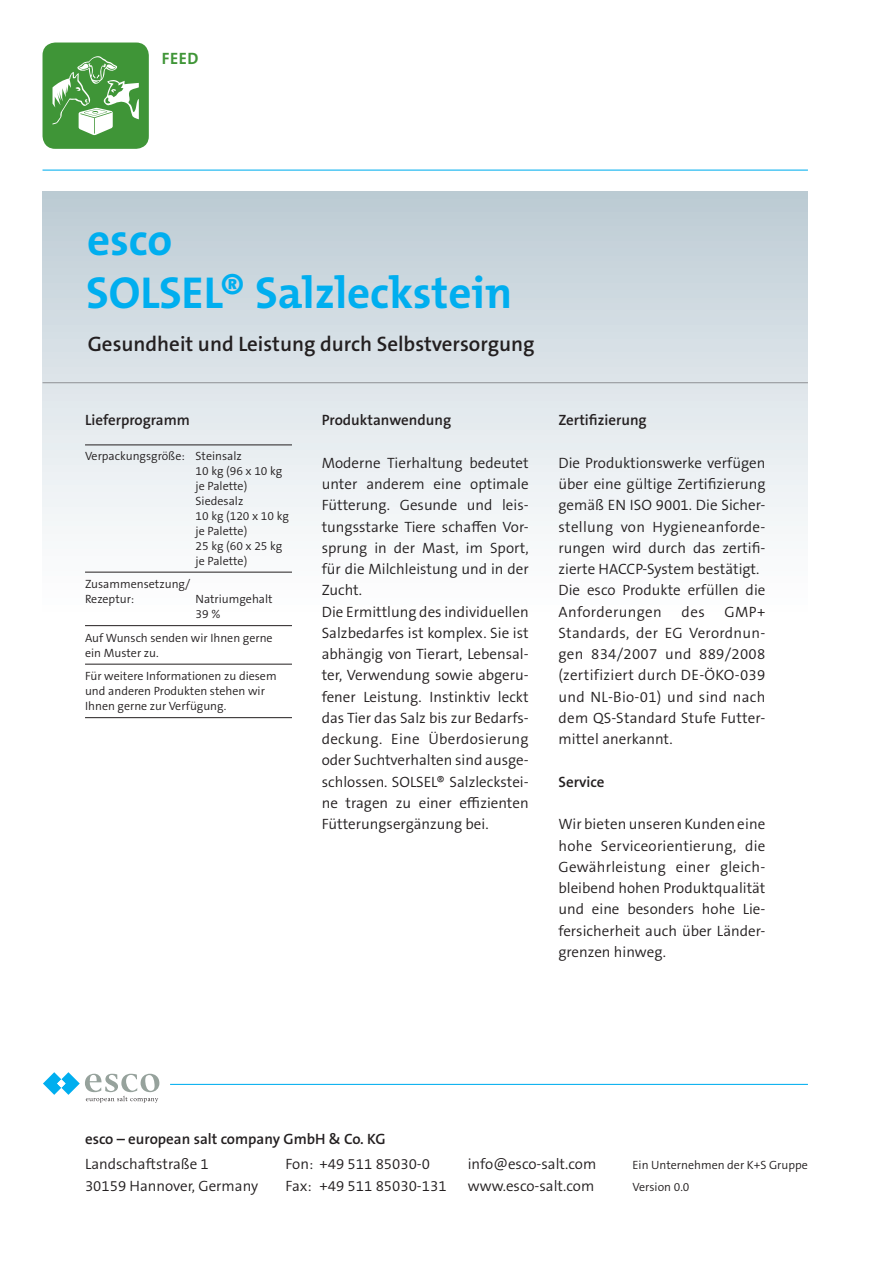
<style>
.page{position:relative;width:893px;height:1263px;background:#fff}
.page>*{position:absolute;margin:0;border:0;box-sizing:border-box;transform-origin:0 0}
.t1{font:700 45px/53.1px "The Mix B W7";color:#00aeef}
.t2{font:600 21px "The Sans B W6";color:#231f20}
.t3{font:700 16.5px "The Mix B W7";color:#3f9537}
.t4{font:300 15px/21.3px "The Sans B W4";color:#231f20}
.t5{font:600 15px "The Sans B W6";color:#231f20}
.t6{font:300 12px/15px "The Sans B W4";color:#231f20}
</style>
<div class="page">
<div style="left:43px;top:191px;width:765px;height:628px;background:linear-gradient(to bottom,#c6d2da,#fff)"></div>
<hr style="left:43px;top:170px;width:765px;height:1px;background:#00aeef">
<hr style="left:43px;top:382px;width:765px;height:1px;background:#939598">
<div style="left:43px;top:43px;width:106px;height:106px;background:#3f9537;border-radius:13px"></div>
<svg style="left:53px;top:56px;width:86px;height:79px"></svg>
<hr style="left:170px;top:1084px;width:638px;height:1px;background:#00aeef">
<hr style="left:85px;top:445px;width:207px;height:1px;background:#231f20">
<hr style="left:85px;top:572px;width:207px;height:1px;background:#231f20">
<hr style="left:85px;top:625px;width:207px;height:1px;background:#231f20">
<hr style="left:85px;top:664px;width:207px;height:1px;background:#231f20">
<hr style="left:85px;top:717px;width:207px;height:1px;background:#231f20">
<svg style="left:43px;top:1072px;width:116px;height:31px"></svg>
<p class="t3" style="left:162px;top:51px;width:38px">FEED</p>
<h1 class="t1" style="left:86px;top:217px;width:427px">esco<br>SOLSEL® Salzleckstein</h1>
<h2 class="t2" style="left:88px;top:335px;width:448px">Gesundheit und Leistung durch Selbstversorgung</h2>
<p class="t5" style="left:85px;top:414px;width:106px">Lieferprogramm</p>
<p class="t6" style="left:196px;top:449px;width:95px;text-indent:-111px">Verpackungsgröße: Steinsalz<br>10 kg (96 x 10 kg je Palette)<br>Siedesalz<br>10 kg (120 x 10 kg je Palette)<br>25 kg (60 x 25 kg je Palette)</p>
<p class="t6" style="left:85px;top:578px;width:107px">Zusammensetzung/<br>Rezeptur:</p>
<p class="t6" style="left:196px;top:593px;width:79px">Natriumgehalt<br>39 %</p>
<p class="t6" style="left:85px;top:631px;width:189px">Auf Wunsch senden wir Ihnen gerne ein Muster zu.</p>
<p class="t6" style="left:85px;top:670px;width:193px">Für weitere Informationen zu diesem und anderen Produkten stehen wir<br>Ihnen gerne zur Verfügung.</p>
<p class="t5" style="left:322px;top:414px;width:131px">Produktanwendung</p>
<p class="t4" style="left:322px;top:453px;width:208px">Moderne Tierhaltung bedeutet unter anderem eine optimale<br>Fütterung. Gesunde und leis&shy;tungsstarke Tiere schaffen Vor&shy;sprung in der Mast, im Sport, für die Milchleistung und in der<br>Zucht.<br>Die Ermittlung des individuellen<br>Salzbedarfes ist komplex. Sie ist abhängig von Tierart, Lebensal&shy;ter, Verwendung sowie abgeru&shy;fener Leistung. Instinktiv leckt das Tier das Salz bis zur Bedarfs&shy;deckung. Eine Überdosierung oder Suchtverhalten sind ausge&shy;schlossen. SOLSEL® Salzleckstei&shy;ne tragen zu einer effizienten<br>Fütterungsergänzung bei.</p>
<p class="t5" style="left:558px;top:414px;width:90px">Zertifizierung</p>
<p class="t4" style="left:558px;top:453px;width:208px">Die Produktionswerke verfügen über eine gültige Zertifizierung gemäß EN ISO 9001. Die Sicher&shy;stellung von Hygieneanforde&shy;rungen wird durch das zertifi&shy;zierte HACCP-System bestätigt.<br>Die esco Produkte erfüllen die<br>Anforderungen</p>
<p class="t4" style="left:682px;top:602px;width:25px">des</p>
<p class="t4" style="left:558px;top:602px;width:208px;text-align:justify;text-indent:166px">GMP+ Standards, der EG Verordnun&shy;gen 834/2007 und 889/2008 (zertifiziert durch DE-ÖKO-039 und NL-Bio-01) und sind nach dem QS-Standard Stufe Futter&shy;mittel anerkannt.</p>
<p class="t5" style="left:558px;top:776px;width:48px">Service</p>
<p class="t4" style="left:558px;top:815px;width:208px;text-align:justify">Wir bieten unseren Kunden eine hohe Serviceorientierung, die Gewährleistung einer gleich&shy;bleibend hohen Produktqualität und eine besonders hohe Lie&shy;fersicherheit auch über Länder&shy;grenzen hinweg.</p>
<p class="t5" style="left:85px;top:1132px;width:302px">esco – european salt company GmbH &amp; Co. KG</p>
<p class="t4" style="left:286px;top:1155px;width:162px">Fon: +49 511 85030-0<br>Fax: +49 511 85030-131</p>
<p class="t4" style="left:468px;top:1155px;width:130px">info@esco-salt.com www.esco-salt.com</p>
<p class="t4" style="left:85px;top:1155px;width:175px">Landschaftstraße 1<br>30159 Hannover, Germany</p>
<p class="t6" style="left:633px;top:1156px;width:177px;line-height:21.3px">Ein Unternehmen der K+S Gruppe<br>Version 0.0</p>
</div>
